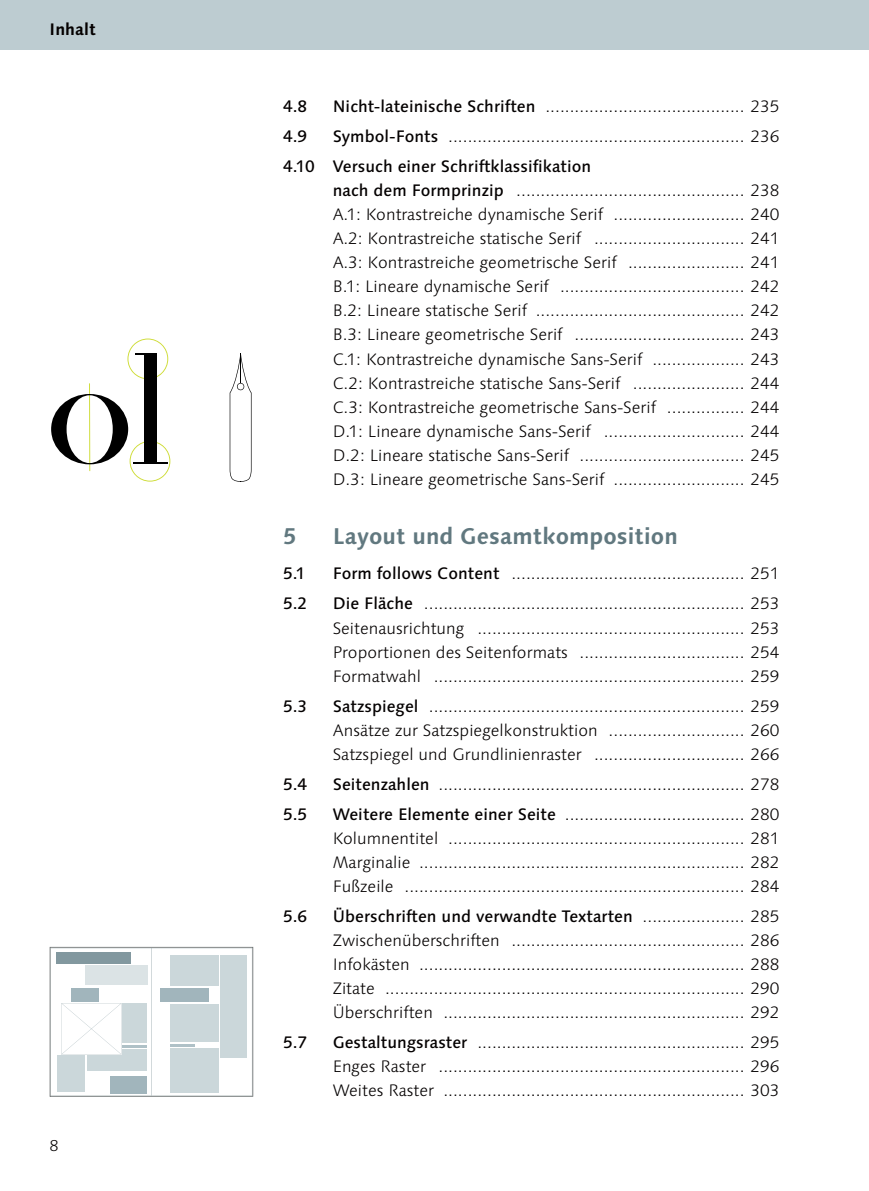
<style>
.page{position:relative;width:869px;height:1191px;background:#fff}
.page>*{position:absolute;margin:0;border:0;box-sizing:border-box;transform-origin:0 0}
.t1{font:700 22.75px "Syntax Next LT Pro";color:#61787f}
.t2{font:300 16.62px/24px "Syntax Next LT Pro";color:#040000;text-align:justify}
.t3{font:500 16.62px "Syntax Next LT Pro";color:#040000}
.t4{font:700 16.62px "Syntax Next LT Pro";color:#040000}
.t5{font:300 15.75px "Syntax Next LT Pro";color:#040000}
.s1{font-weight:500}
</style>
<div class="page">
<div style="left:0;top:0;width:868px;height:50px;background:#bdccd1"></div>
<hr style="left:89px;top:383px;width:1px;height:88px;background:#cedc35">
<svg style="left:127px;top:338px;width:41px;height:41px"></svg>
<div style="left:144px;top:354px;width:13px;height:109px;background:#000"></div>
<svg style="left:51px;top:394px;width:119px;height:87px"></svg>
<hr style="left:136px;top:353px;width:21px;height:2px;background:#000">
<hr style="left:133px;top:462px;width:35px;height:2px;background:#000">
<svg style="left:229px;top:353px;width:22px;height:129px"></svg>
<svg style="left:50px;top:947px;width:203px;height:149px"></svg>
<p class="t4" style="left:50px;top:22px;width:48px">Inhalt</p>
<p class="t5" style="left:50px;top:1140px;width:11px">8</p>
<p class="t3" style="left:283px;top:99px;width:26px">4.8</p>
<p class="t2" style="left:332px;top:96px;width:448px"><span class="s1">Nicht-lateinische Schriften</span> ......................................... 235</p>
<p class="t3" style="left:283px;top:129px;width:26px">4.9</p>
<p class="t2" style="left:283px;top:123px;width:498px;line-height:29.9px;text-indent:50px"><span class="s1">Symbol-Fonts</span> ............................................................. 236<br><span class="s1">4.10 Versuch einer Schriftklassifikation</span></p>
<p class="t2" style="left:332px;top:180px;width:448px"><span class="s1">nach dem Formprinzip</span> ............................................... 238<br>A.1: Kontrastreiche dynamische Serif ........................... 240<br>A.2: Kontrastreiche statische Serif ............................... 241<br>A.3: Kontrastreiche geometrische Serif ........................ 241<br>B.1: Lineare dynamische Serif ...................................... 242<br>B.2: Lineare statische Serif ........................................... 242<br>B.3: Lineare geometrische Serif ................................... 243<br>C.1: Kontrastreiche dynamische Sans-Serif ................... 243<br>C.2: Kontrastreiche statische Sans-Serif ....................... 244<br>C.3: Kontrastreiche geometrische Sans-Serif ................ 244<br>D.1: Lineare dynamische Sans-Serif ............................. 244<br>D.2: Lineare statische Sans-Serif .................................. 245<br>D.3: Lineare geometrische Sans-Serif ........................... 245</p>
<h1 class="t1" style="left:283px;top:527px;width:15px">5</h1>
<h1 class="t1" style="left:332px;top:527px;width:346px">Layout und Gesamtkomposition</h1>
<p class="t3" style="left:283px;top:566px;width:24px">5.1</p>
<p class="t2" style="left:332px;top:563px;width:448px"><span class="s1">Form follows Content</span> ................................................ 251</p>
<p class="t3" style="left:283px;top:596px;width:26px">5.2</p>
<p class="t2" style="left:332px;top:593px;width:448px"><span class="s1">Die Fläche</span> .................................................................. 253<br>Seitenausrichtung ....................................................... 253<br>Proportionen des Seitenformats .................................. 254<br>Formatwahl ................................................................ 259</p>
<p class="t3" style="left:283px;top:699px;width:26px">5.3</p>
<p class="t2" style="left:332px;top:695px;width:448px"><span class="s1">Satzspiegel</span> ................................................................. 259<br>Ansätze zur Satzspiegelkonstruktion ............................ 260<br>Satzspiegel und Grundlinienraster ............................... 266</p>
<p class="t3" style="left:283px;top:777px;width:26px">5.4</p>
<p class="t2" style="left:332px;top:774px;width:448px"><span class="s1">Seitenzahlen</span> ............................................................... 278</p>
<p class="t3" style="left:283px;top:807px;width:26px">5.5</p>
<p class="t2" style="left:332px;top:804px;width:448px"><span class="s1">Weitere Elemente einer Seite</span> ..................................... 280<br>Kolumnentitel ............................................................. 281<br>Marginalie ................................................................... 282<br>Fußzeile ...................................................................... 284</p>
<p class="t3" style="left:283px;top:909px;width:26px">5.6</p>
<p class="t2" style="left:332px;top:906px;width:448px"><span class="s1">Überschriften und verwandte Textarten</span> ..................... 285<br>Zwischenüberschriften ................................................ 286<br>Infokästen ................................................................... 288<br>Zitate .......................................................................... 290<br>Überschriften .............................................................. 292</p>
<p class="t3" style="left:283px;top:1035px;width:26px">5.7</p>
<p class="t2" style="left:332px;top:1032px;width:448px"><span class="s1">Gestaltungsraster</span> ....................................................... 295<br>Enges Raster ............................................................... 296<br>Weites Raster .............................................................. 303</p>
</div>
